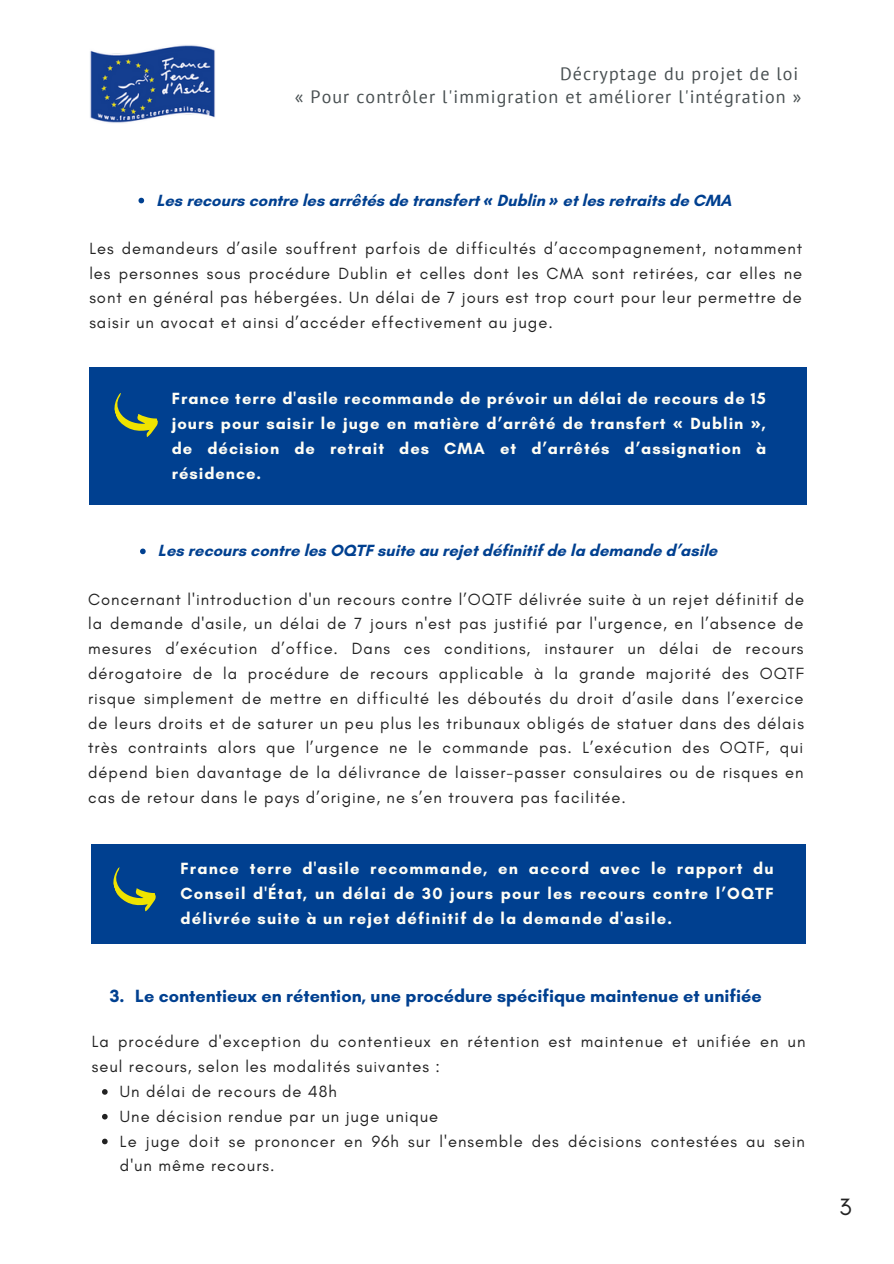
<style>
.page{position:relative;width:894px;height:1264px;background:#fff}
.page>*{position:absolute;margin:0;border:0;box-sizing:border-box;transform-origin:0 0}
.t1{font:24px "Glacial Indifference";color:#222}
.t2{font:18px/23.7px "PT Sans";letter-spacing:.06em;color:#495052;text-align:right}
.t3{font:700 18px "Glacial Indifference";color:#004090}
.t4{font:16.5px/24.8px "Glacial Indifference";letter-spacing:.06em;color:#222;text-align:justify}
.t5{font:700 16.5px/24.8px "Glacial Indifference";letter-spacing:.065em;color:#fffef5;text-align:justify}
.t6{font:700 16.5px "Glacial Indifference";color:#004090}
.s1{font-family:"Noto Sans";font-style:italic}
.s2{font-family:"Noto Sans"}
</style>
<div class="page">
<img style="left:90px;top:45px;width:125px;height:78px">
<div style="left:89px;top:367px;width:716px;height:138px;background:#004090"></div>
<svg style="left:114px;top:393px;width:44px;height:44px"></svg>
<div style="left:92px;top:844px;width:713px;height:99px;background:#004090"></div>
<svg style="left:113px;top:867px;width:43px;height:45px"></svg>
<svg style="left:138px;top:198px;width:6px;height:5px"></svg>
<svg style="left:140px;top:548px;width:6px;height:6px"></svg>
<svg style="left:102px;top:1089px;width:6px;height:5px"></svg>
<svg style="left:102px;top:1113px;width:6px;height:6px"></svg>
<svg style="left:102px;top:1138px;width:6px;height:6px"></svg>
<p class="t2" style="left:295px;top:61px;width:507px">Décryptage du projet de loi<br>« Pour contrôler l'immigration et améliorer l'intégration »</p>
<p class="t6" style="left:156px;top:190px;width:576px">Les recours contre les arrêtés de transfert <span class="s1">«</span> Dublin <span class="s1">»</span> et les retraits de CMA</p>
<p class="t4" style="left:89px;top:236px;width:714px">Les demandeurs d’asile souffrent parfois de difficultés d’accompagnement, notamment les personnes sous procédure Dublin et celles dont les CMA sont retirées, car elles ne sont en général pas hébergées. Un délai de 7 jours est trop court pour leur permettre de saisir un avocat et ainsi d’accéder effectivement au juge.</p>
<p class="t5" style="left:172px;top:386px;width:595px">France terre d'asile recommande de prévoir un délai de recours de 15 jours pour saisir le juge en matière d’arrêté de transfert <span class="s2">«</span> Dublin <span class="s2">»</span>, de décision de retrait des CMA et d’arrêtés d’assignation à résidence.</p>
<p class="t6" style="left:158px;top:541px;width:560px">Les recours contre les OQTF suite au rejet définitif de la demande d’asile</p>
<p class="t4" style="left:88px;top:586px;width:717px">Concernant l'introduction d'un recours contre l’OQTF délivrée suite à un rejet définitif de la demande d'asile, un délai de 7 jours n'est pas justifié par l'urgence, en l’absence de mesures d’exécution d’office. Dans ces conditions, instaurer un délai de recours dérogatoire de la procédure de recours applicable à la grande majorité des OQTF risque simplement de mettre en difficulté les déboutés du droit d’asile dans l’exercice de leurs droits et de saturer un peu plus les tribunaux obligés de statuer dans des délais très contraints alors que l’urgence ne le commande pas. L’exécution des OQTF, qui dépend bien davantage de la délivrance de laisser-passer consulaires ou de risques en cas de retour dans le pays d’origine, ne s’en trouvera pas facilitée.</p>
<p class="t5" style="left:180px;top:856px;width:595px">France terre d'asile recommande, en accord avec le rapport du Conseil d'État, un délai de 30 jours pour les recours contre l’OQTF délivrée suite à un rejet définitif de la demande d'asile.</p>
<p class="t3" style="left:110px;top:985px;width:16px">3.</p>
<p class="t3" style="left:135px;top:985px;width:627px">Le contentieux en rétention, une procédure spécifique maintenue et unifiée</p>
<p class="t4" style="left:92px;top:1029px;width:714px">La procédure d'exception du contentieux en rétention est maintenue et unifiée en un seul recours, selon les modalités suivantes :</p>
<p class="t4" style="left:120px;top:1078px;width:686px;text-align:left">Un délai de recours de 48h<br>Une décision rendue par un juge unique<br>Le juge doit se prononcer en 96h sur l'ensemble des décisions contestées au sein d'un même recours.</p>
<h1 class="t1" style="left:838px;top:1192px;width:14px">3</h1>
</div>
